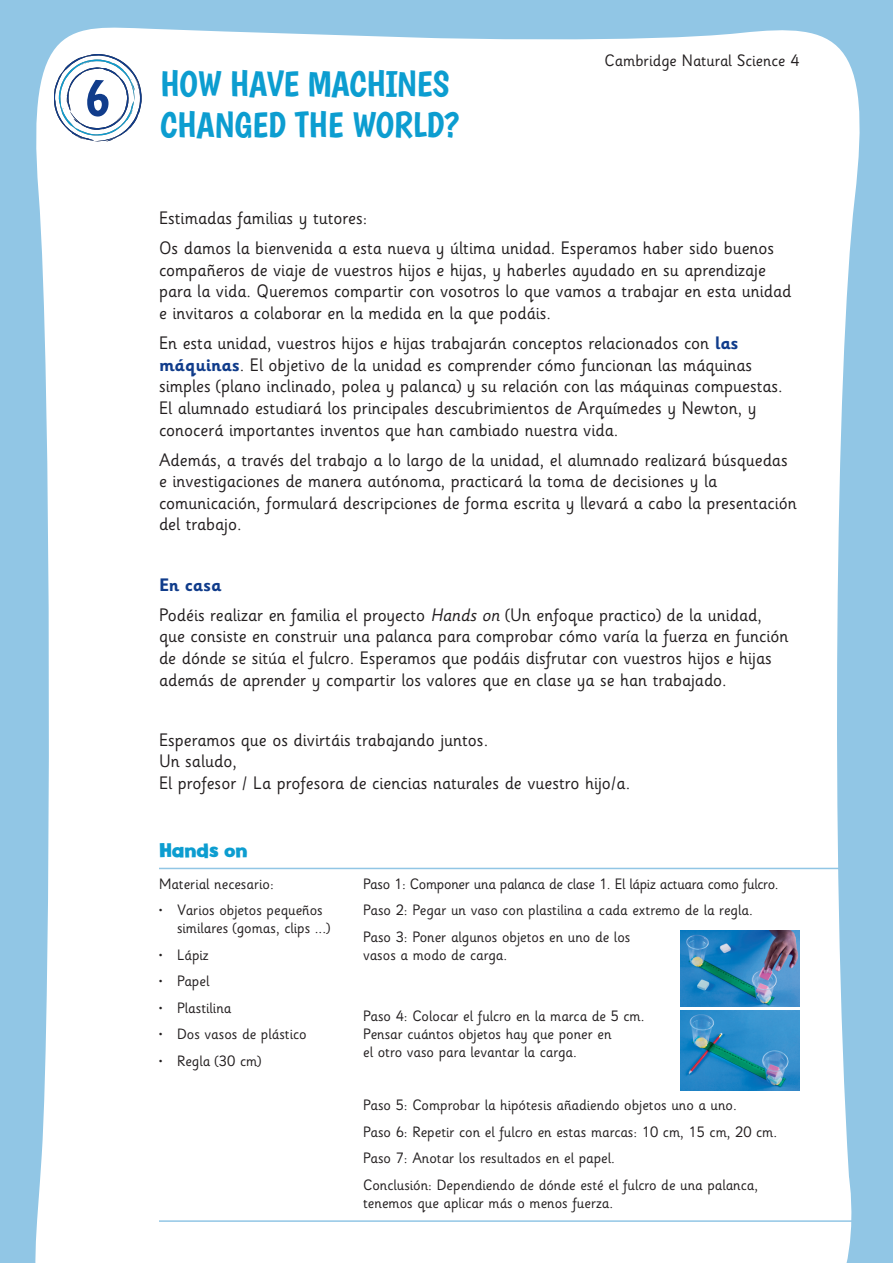
<style>
.page{position:relative;width:893px;height:1263px;background:#91c6e5}
.page>*{position:absolute;margin:0;border:0;box-sizing:border-box;transform-origin:0 0}
.t1{font:36px/41.4px "Boogaloo Regular infant CUP";letter-spacing:-.01em;color:#0c9dd0}
.t2{font:700 21px "Billy";color:#0c9dd0}
.t3{font:18px/21.6px "Sassoon Infant Std";color:#231f20}
.t4{font:16.5px "Sassoon Infant Std";color:#231f20}
.t5{font:15px/26.5px "Sassoon Infant Std";color:#231f20}
.s1{font-weight:700;color:#103c8b}
.s2{font-style:italic}
</style>
<div class="page">
<div style="left:35px;top:27px;width:825px;height:1236px;background:#fff"></div>
<hr style="left:159px;top:1220px;width:721px;height:2px;background:#91c6e5">
<img style="left:680px;top:931px;width:119px;height:76px">
<img style="left:680px;top:1011px;width:119px;height:79px">
<hr style="left:159px;top:868px;width:691px;height:1px;background:#91c6e5">
<svg style="left:54px;top:54px;width:88px;height:88px;background:#dce5ed"></svg>
<h1 class="t1" style="left:160px;top:63px;width:301px">HOW HAVE MACHINES<br>CHANGED THE WORLD?</h1>
<p class="t4" style="left:605px;top:50px;width:196px">Cambridge Natural Science 4</p>
<p class="t3" style="left:159px;top:203px;width:617px;line-height:30.2px">Estimadas familias y tutores:<br>Os damos la bienvenida a esta nueva y última unidad. Esperamos haber sido buenos</p>
<p class="t3" style="left:159px;top:259px;width:634px">compañeros de viaje de vuestros hijos e hijas, y haberles ayudado en su aprendizaje para la vida. Queremos compartir con vosotros lo que vamos a trabajar en esta unidad e invitaros a colaborar en la medida en la que podáis.</p>
<p class="t3" style="left:159px;top:332px;width:625px">En esta unidad, vuestros hijos e hijas trabajarán conceptos relacionados con <span class="s1">las máquinas</span>. El objetivo de la unidad es comprender cómo funcionan las máquinas simples (plano inclinado, polea y palanca) y su relación con las máquinas compuestas.<br>El alumnado estudiará los principales descubrimientos de Arquímedes y Newton, y conocerá importantes inventos que han cambiado nuestra vida.</p>
<p class="t3" style="left:159px;top:449px;width:639px">Además, a través del trabajo a lo largo de la unidad, el alumnado realizará búsquedas e investigaciones de manera autónoma, practicará la toma de decisiones y la comunicación, formulará descripciones de forma escrita y llevará a cabo la presentación del trabajo.</p>
<p class="t3" style="left:159px;top:570px;width:604px;line-height:30.2px"><span class="s1">En casa<br></span>Podéis realizar en familia el proyecto <span class="s2">Hands on</span> (Un enfoque practico) de la unidad,</p>
<p class="t3" style="left:159px;top:626px;width:631px">que consiste en construir una palanca para comprobar cómo varía la fuerza en función de dónde se sitúa el fulcro. Esperamos que podáis disfrutar con vuestros hijos e hijas además de aprender y compartir los valores que en clase ya se han trabajado.</p>
<p class="t3" style="left:159px;top:729px;width:473px">Esperamos que os divirtáis trabajando juntos.<br>Un saludo,<br>El profesor / La profesora de ciencias naturales de vuestro hijo/a.</p>
<p class="t2" style="left:159px;top:838px;width:90px">Hands on</p>
<p class="t5" style="left:159px;top:870px;width:116px">Material necesario:</p>
<p class="t5" style="left:177px;top:901px;width:155px;line-height:18px;text-indent:-18px">• Varios objetos pequeños similares (gomas, clips ...)</p>
<p class="t5" style="left:159px;top:941px;width:51px">• Lápiz</p>
<p class="t5" style="left:159px;top:968px;width:52px">• Papel</p>
<p class="t5" style="left:159px;top:994px;width:74px">• Plastilina</p>
<p class="t5" style="left:159px;top:1021px;width:149px">• Dos vasos de plástico</p>
<p class="t5" style="left:159px;top:1047px;width:104px">• Regla (30 cm)</p>
<p class="t5" style="left:363px;top:870px;width:417px">Paso 1: Componer una palanca de clase 1. El lápiz actuara como fulcro.<br>Paso 2: Pegar un vaso con plastilina a cada extremo de la regla.<br>Paso 3: Poner algunos objetos en uno de los</p>
<p class="t5" style="left:363px;top:941px;width:146px">vasos a modo de carga.</p>
<p class="t5" style="left:363px;top:1007px;width:283px;line-height:18px">Paso 4: Colocar el fulcro en la marca de 5 cm.<br>Pensar cuántos objetos hay que poner en<br>el otro vaso para levantar la carga.</p>
<p class="t5" style="left:363px;top:1092px;width:416px">Paso 5: Comprobar la hipótesis añadiendo objetos uno a uno.<br>Paso 6: Repetir con el fulcro en estas marcas: 10 cm, 15 cm, 20 cm.<br>Paso 7: Anotar los resultados en el papel.<br>Conclusión: Dependiendo de dónde esté el fulcro de una palanca,</p>
<p class="t5" style="left:363px;top:1189px;width:252px">tenemos que aplicar más o menos fuerza.</p>
</div>
